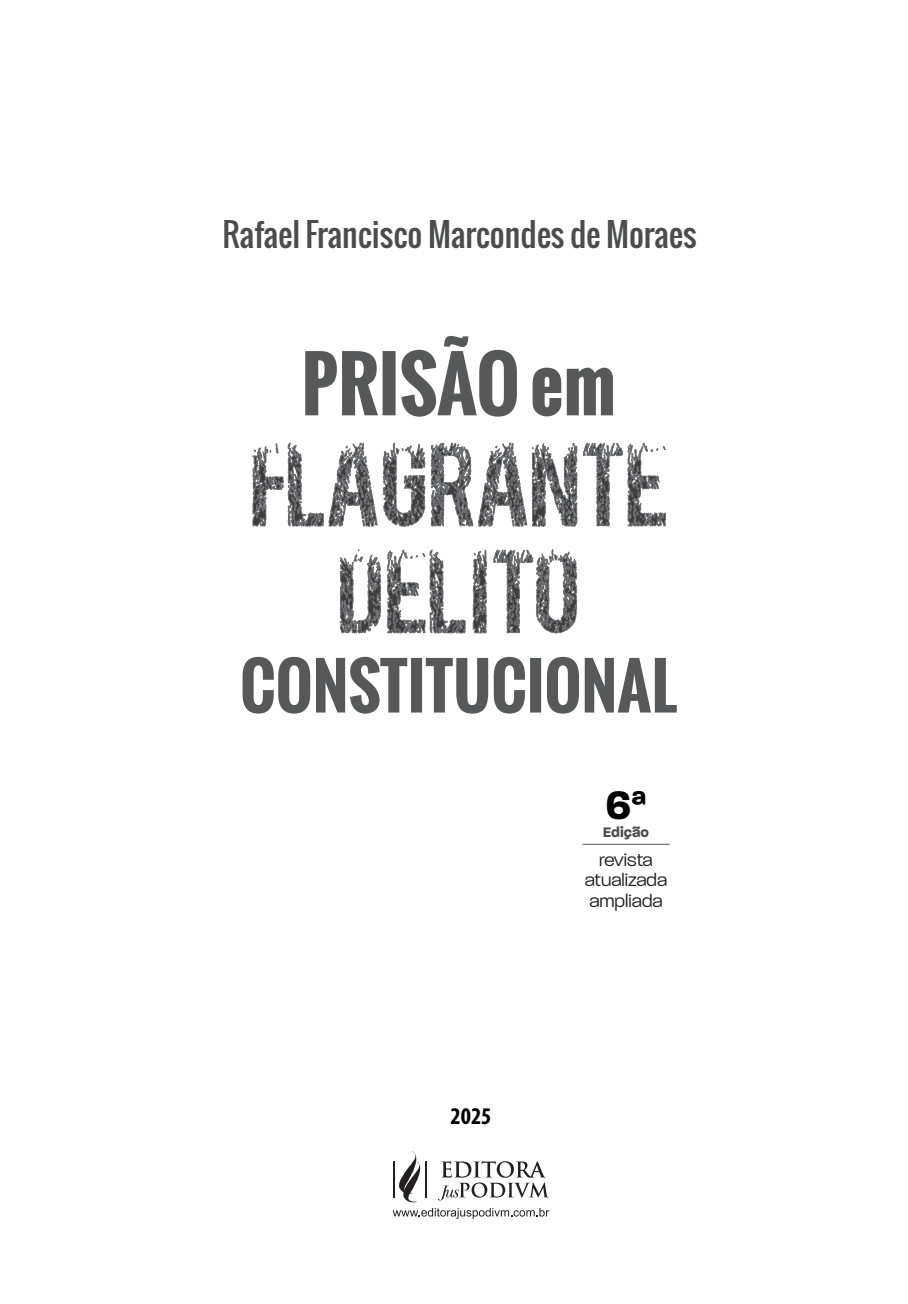
<style>
.page{position:relative;width:908px;height:1304px;background:#fff}
.page>*{position:absolute;margin:0;border:0;box-sizing:border-box;transform-origin:0 0}
.t1{font:700 43px "Paralucent";color:#000}
.t2{font:32px "Oswald";color:#4b4c4d}
.Ementa{font:700 condensed 24px "Myriad Pro";color:#000}
.t3{font:300 18.6px "Paralucent";color:#231f20}
.t4{font:700 15px "Paralucent";color:#4b4c4d}
</style>
<div class="page">
<svg style="left:392px;top:1151px;width:157px;height:68px"></svg>
<svg style="left:242px;top:657px;width:434px;height:57px"></svg>
<svg style="left:339px;top:549px;width:238px;height:85px"></svg>
<svg style="left:252px;top:442px;width:414px;height:85px"></svg>
<svg style="left:305px;top:336px;width:307px;height:81px"></svg>
<hr style="left:582px;top:844px;width:87px;height:1px;background:#6c6d70">
<p class="t2" style="left:222px;top:211px;width:475px">Rafael Francisco Marcondes de Moraes</p>
<p class="Ementa" style="left:450px;top:1101px;width:42px">2025</p>
<p class="t1" style="left:605px;top:779px;width:43px">6<sup>ª</sup></p>
<p class="t4" style="left:602px;top:823px;width:48px">Edição</p>
<p class="t3" style="left:599px;top:849px;width:55px">revista</p>
<p class="t3" style="left:584px;top:870px;width:84px">atualizada</p>
<p class="t3" style="left:589px;top:890px;width:75px">ampliada</p>
</div>
